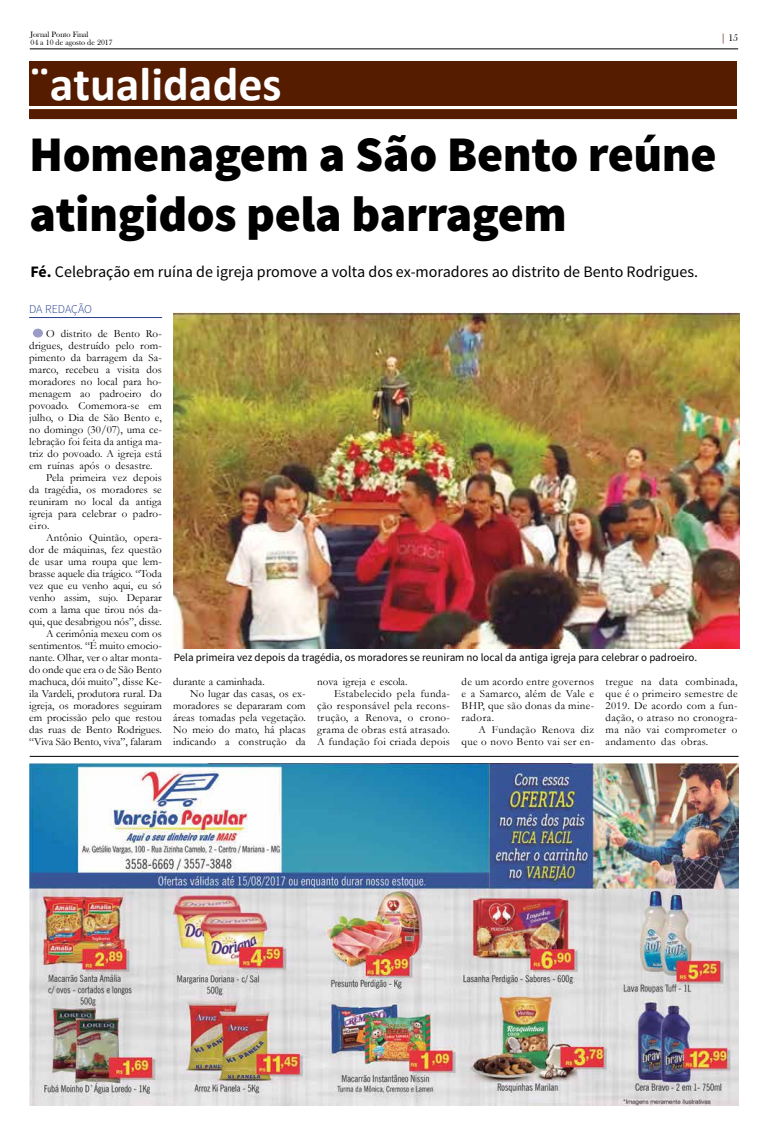
<style>
.page{position:relative;width:766px;height:1134px;background:#fff}
.page>*{position:absolute;margin:0;border:0;box-sizing:border-box;transform-origin:0 0}
.t1{font:900 49.9px/59.9px "Source Sans Pro";letter-spacing:-.01em;color:#000}
.t2{font:700 47.9px "Calibri";color:#fff}
.t3{font:16px "Source Sans Pro";color:#000}
.t4{font:300 12px "Source Sans Pro";letter-spacing:-.01em;color:#25408f}
.t5{font:11px/12px "Garamond";letter-spacing:.01em;color:#000;text-align:justify}
.t6{font:11px/12px "Garamond";letter-spacing:.03em;color:#000;text-align:right}
.t7{font:11px "Source Sans Pro";color:#000}
.t8{font:10px "Bask Old Face";color:#000}
.t9{font:8px/8px "Bask Old Face";color:#000}
.s1{color:#551c00}
.s2{font-weight:700}
</style>
<div class="page">
<img style="left:174px;top:313px;width:564px;height:336px">
<hr style="left:30px;top:49px;width:708px;height:1px;background:#000">
<hr style="left:30px;top:756px;width:708px;height:1px;background:#000">
<div style="left:30px;top:61px;width:706px;height:45px;background:#551c00"></div>
<div style="left:29px;top:109px;width:707px;height:10px;background:#551c00"></div>
<img style="left:29px;top:763px;width:709px;height:343px">
<hr style="left:29px;top:317px;width:133px;height:1px;background:#25408f">
<div style="left:33px;top:329px;width:10px;height:9px;background:#9b9bc5;border-radius:50%"></div>
<p class="t9" style="left:30px;top:30px;width:84px">Jornal Ponto Final<br>04 a 10 de agosto de 2017</p>
<h2 class="t2" style="left:30px;top:53px;width:253px">¨atualidades</h2>
<p class="t8" style="left:720px;top:32px;width:19px"><span class="s1">|</span> 15</p>
<h1 class="t1" style="left:29px;top:126px;width:689px">Homenagem a São Bento reúne atingidos pela barragem</h1>
<h3 class="t3" style="left:30px;top:262px;width:669px"><span class="s2">Fé.</span> Celebração em ruína de igreja promove a volta dos ex-moradores ao distrito de Bento Rodrigues.</h3>
<p class="t4" style="left:29px;top:302px;width:64px">DA REDAÇÃO</p>
<p class="t5" style="left:46px;top:327px;width:117px">O distrito de Bento Ro-</p>
<p class="t5" style="left:29px;top:339px;width:134px">drigues, destruído pelo rom-</p>
<p class="t5" style="left:29px;top:351px;width:134px">pimento da barragem da Sa-</p>
<p class="t5" style="left:29px;top:363px;width:134px">marco, recebeu a visita dos</p>
<p class="t5" style="left:29px;top:375px;width:134px">moradores no local para ho-</p>
<p class="t5" style="left:29px;top:387px;width:134px">menagem ao padroeiro do</p>
<p class="t5" style="left:29px;top:399px;width:134px">povoado. Comemora-se em</p>
<p class="t5" style="left:29px;top:411px;width:134px">julho, o Dia de São Bento e,</p>
<p class="t5" style="left:29px;top:423px;width:134px">no domingo (30/07), uma ce-</p>
<p class="t5" style="left:29px;top:435px;width:134px">lebração foi feita da antiga ma-</p>
<p class="t5" style="left:29px;top:447px;width:134px">triz do povoado. A igreja está</p>
<p class="t5" style="left:29px;top:459px;width:125px">em ruínas após o desastre.</p>
<p class="t5" style="left:46px;top:471px;width:117px">Pela primeira vez depois</p>
<p class="t5" style="left:29px;top:483px;width:134px">da tragédia, os moradores se</p>
<p class="t5" style="left:29px;top:495px;width:134px">reuniram no local da antiga</p>
<p class="t5" style="left:29px;top:507px;width:134px">igreja para celebrar o padro-</p>
<p class="t5" style="left:29px;top:519px;width:22px">eiro.</p>
<p class="t5" style="left:46px;top:531px;width:117px">Antônio Quintão, opera-</p>
<p class="t5" style="left:29px;top:543px;width:134px">dor de máquinas, fez questão</p>
<p class="t5" style="left:29px;top:555px;width:134px">de usar uma roupa que lem-</p>
<p class="t5" style="left:29px;top:567px;width:134px">brasse aquele dia trágico. “Toda</p>
<p class="t5" style="left:29px;top:579px;width:134px">vez que eu venho aqui, eu só</p>
<p class="t5" style="left:29px;top:591px;width:134px">venho assim, sujo. Deparar</p>
<p class="t5" style="left:29px;top:603px;width:134px">com a lama que tirou nós da-</p>
<p class="t5" style="left:29px;top:615px;width:134px">qui, que desabrigou nós”, disse.</p>
<p class="t5" style="left:46px;top:627px;width:117px">A cerimônia mexeu com os</p>
<p class="t5" style="left:29px;top:639px;width:134px">sentimentos. “É muito emocio-</p>
<p class="t5" style="left:29px;top:651px;width:134px">nante. Olhar, ver o altar monta-</p>
<p class="t5" style="left:29px;top:663px;width:134px">do onde que era o de São Bento</p>
<p class="t5" style="left:29px;top:675px;width:134px">machuca, dói muito”, disse Ke-</p>
<p class="t5" style="left:29px;top:687px;width:134px">ila Vardeli, produtora rural. Da</p>
<p class="t5" style="left:29px;top:699px;width:134px">igreja, os moradores seguiram</p>
<p class="t5" style="left:29px;top:711px;width:134px">em procissão pelo que restou</p>
<p class="t5" style="left:29px;top:723px;width:134px">das ruas de Bento Rodrigues.</p>
<p class="t5" style="left:29px;top:735px;width:134px">“Viva São Bento, viva”, falaram</p>
<p class="t7" style="left:174px;top:650px;width:524px">Pela primeira vez depois da tragédia, os moradores se reuniram no local da antiga igreja para celebrar o padroeiro.</p>
<p class="t5" style="left:605px;top:675px;width:133px">tregue na data combinada, que é o primeiro semestre de 2019. De acordo com a fun&shy;dação, o atraso no cronogra&shy;ma não vai comprometer o andamento das obras.</p>
<p class="t5" style="left:461px;top:675px;width:134px">de um acordo entre governos e a Samarco, além de Vale e BHP, que são donas da mine&shy;radora.</p>
<p class="t6" style="left:461px;top:723px;width:134px">A Fundação Renova diz que o novo Bento vai ser en-</p>
<p class="t5" style="left:173px;top:675px;width:93px">durante a caminhada.</p>
<p class="t5" style="left:190px;top:687px;width:117px">No lugar das casas, os ex-</p>
<p class="t5" style="left:173px;top:699px;width:134px">moradores se depararam com</p>
<p class="t5" style="left:173px;top:711px;width:134px">áreas tomadas pela vegetação.</p>
<p class="t5" style="left:173px;top:723px;width:134px">No meio do mato, há placas</p>
<p class="t5" style="left:173px;top:735px;width:134px">indicando a construção da</p>
<p class="t5" style="left:317px;top:675px;width:92px">nova igreja e escola.</p>
<p class="t6" style="left:334px;top:687px;width:117px">Estabelecido pela funda-</p>
<p class="t6" style="left:317px;top:699px;width:134px">ção responsável pela recons-</p>
<p class="t6" style="left:317px;top:711px;width:134px">trução, a Renova, o crono-</p>
<p class="t6" style="left:317px;top:723px;width:134px">grama de obras está atrasado.</p>
<p class="t6" style="left:317px;top:735px;width:134px">A fundação foi criada depois</p>
</div>
